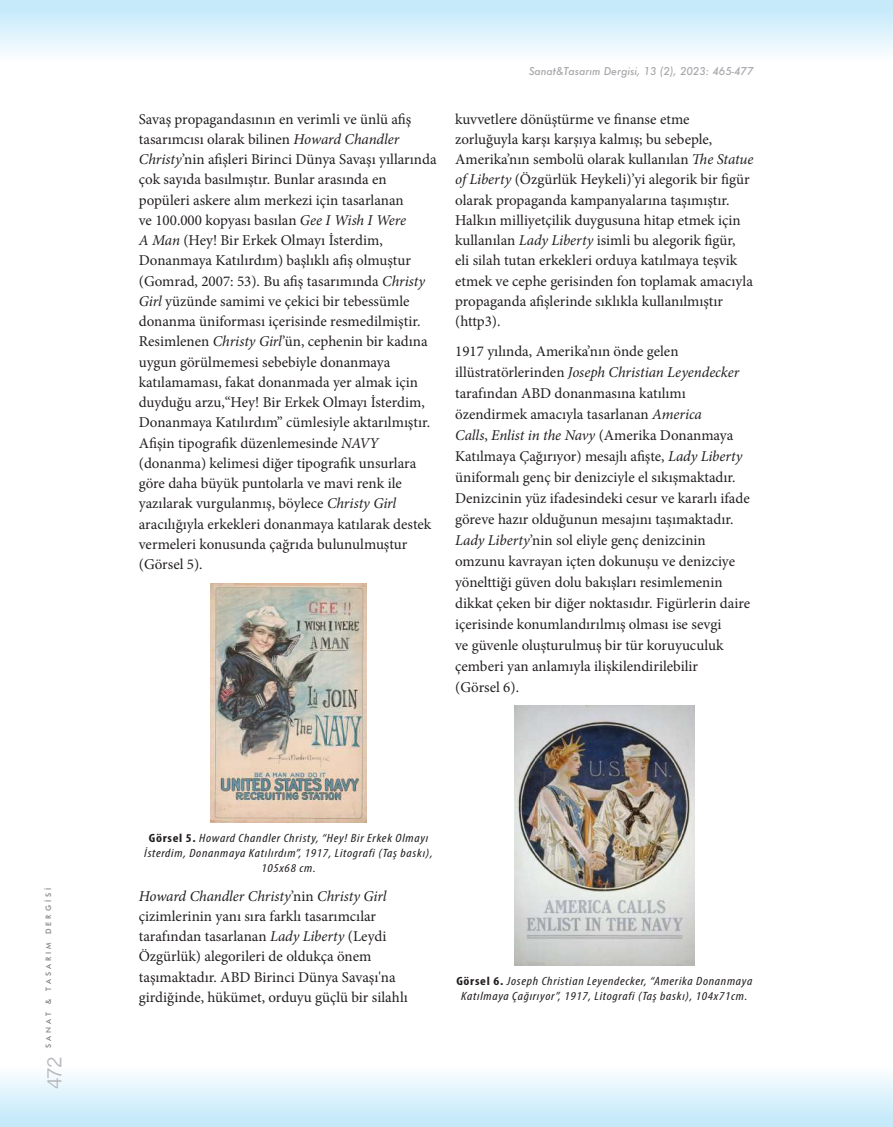
<style>
.page{position:relative;width:893px;height:1127px;background:#fff}
.page>*{position:absolute;margin:0;border:0;box-sizing:border-box;transform-origin:0 0}
.t1{font:18px "Oriya Sangam MN";color:#b6b7bb}
.t2{font:15px/20.2px "Minion Pro";color:#231f20}
.t3{font:italic condensed 12px/15px "Myriad Pro";letter-spacing:.05em;color:#231f20;text-align:center;scale:1.15 1}
.t4{font:italic 500 10.5px "Futura";color:#a8a9ad}
.t5{font:500 7.5px "Futura BT";letter-spacing:.4em;color:#808285}
.s1{font-style:italic}
.s2{font-weight:700;font-style:normal}
</style>
<div class="page">
<div style="left:0;top:1045px;width:893px;height:82px;background:linear-gradient(to bottom,#fff,#c3e9fa)"></div>
<div style="left:0;top:0;width:893px;height:81px;background:linear-gradient(to bottom,#c0e8f9,#fff)"></div>
<img style="left:211px;top:583px;width:155px;height:240px">
<img style="left:514px;top:706px;width:180px;height:259px">
<p class="t5" style="left:44px;top:1047px;width:161px;rotate:-90deg">SANAT &amp; TASARIM DERGİSİ</p>
<p class="t1" style="left:42px;top:1089px;width:35px;rotate:-90deg">472</p>
<p class="t2" style="left:139px;top:109px;width:299px">Savaş propagandasının en verimli ve ünlü afiş tasarımcısı olarak bilinen <span class="s1">Howard Chandler Christy</span>’nin afişleri Birinci Dünya Savaşı yıllarında çok sayıda basılmıştır. Bunlar arasında en popüleri askere alım merkezi için tasarlanan<br>ve 100.000 kopyası basılan <span class="s1">Gee I Wish I Were<br>A Man</span> (Hey! Bir Erkek Olmayı İsterdim, Donanmaya Katılırdım) başlıklı afiş olmuştur (Gomrad, 2007: 53). Bu afiş tasarımında <span class="s1">Christy Girl</span> yüzünde samimi ve çekici bir tebessümle donanma üniforması içerisinde resmedilmiştir.<br>Resimlenen <span class="s1">Christy Girl</span>’ün, cephenin bir kadına uygun görülmemesi sebebiyle donanmaya katılamaması, fakat donanmada yer almak için duyduğu arzu,“Hey! Bir Erkek Olmayı İsterdim, Donanmaya Katılırdım” cümlesiyle aktarılmıştır.<br>Afişin tipografik düzenlemesinde <span class="s1">NAVY </span>(donanma) kelimesi diğer tipografik unsurlara göre daha büyük puntolarla ve mavi renk ile yazılarak vurgulanmış, böylece <span class="s1">Christy Girl </span>aracılığıyla erkekleri donanmaya katılarak destek vermeleri konusunda çağrıda bulunulmuştur (Görsel 5).</p>
<p class="t4" style="left:529px;top:64px;width:226px">Sanat&amp;Tasarım Dergisi, 13 (2), 2023: 465-477</p>
<p class="t2" style="left:455px;top:109px;width:300px">kuvvetlere dönüştürme ve finanse etme zorluğuyla karşı karşıya kalmış; bu sebeple, Amerika’nın sembolü olarak kullanılan <span class="s1">The Statue of Liberty</span> (Özgürlük Heykeli)’yi alegorik bir figür olarak propaganda kampanyalarına taşımıştır.<br>Halkın milliyetçilik duygusuna hitap etmek için kullanılan <span class="s1">Lady Liberty</span> isimli bu alegorik figür,<br>eli silah tutan erkekleri orduya katılmaya teşvik etmek ve cephe gerisinden fon toplamak amacıyla propaganda afişlerinde sıklıkla kullanılmıştır (http3).</p>
<p class="t2" style="left:455px;top:340px;width:296px;line-height:21px">1917 yılında, Amerika’nın önde gelen illüstratörlerinden <span class="s1">Joseph Christian Leyendecker </span>tarafından ABD donanmasına katılımı özendirmek amacıyla tasarlanan <span class="s1">America<br>Calls</span>, <span class="s1">Enlist in the Navy</span> (Amerika Donanmaya Katılmaya Çağırıyor) mesajlı afişte, <span class="s1">Lady Liberty </span>üniformalı genç bir denizciyle el sıkışmaktadır.<br>Denizcinin yüz ifadesindeki cesur ve kararlı ifade göreve hazır olduğunun mesajını taşımaktadır.<br><span class="s1">Lady Liberty</span>’nin sol eliyle genç denizcinin omzunu kavrayan içten dokunuşu ve denizciye yönelttiği güven dolu bakışları resimlemenin dikkat çeken bir diğer noktasıdır. Figürlerin daire içerisinde konumlandırılmış olması ise sevgi<br>ve güvenle oluşturulmuş bir tür koruyuculuk çemberi yan anlamıyla ilişkilendirilebilir<br>(Görsel 6).</p>
<p class="t3" style="left:144px;top:830px;width:252px"><span class="s2">Görsel 5.</span> Howard Chandler Christy, “Hey! Bir Erkek Olmayı<br>İsterdim, Donanmaya Katılırdım”, 1917, Litografi (Taş baskı),<br>105x68 cm.</p>
<p class="t2" style="left:139px;top:886px;width:271px"><span class="s1">Howard Chandler Christy</span>’nin <span class="s1">Christy Girl </span>çizimlerinin yanı sıra farklı tasarımcılar tarafından tasarlanan <span class="s1">Lady Liberty</span> (Leydi Özgürlük) alegorileri de oldukça önem taşımaktadır. ABD Birinci Dünya Savaşı'na girdiğinde, hükümet, orduyu güçlü bir silahlı</p>
<p class="t3" style="left:456px;top:974px;width:259px"><span class="s2">Görsel 6.</span> Joseph Christian Leyendecker, “Amerika Donanmaya<br>Katılmaya Çağırıyor”, 1917, Litografi (Taş baskı), 104x71cm.</p>
</div>
